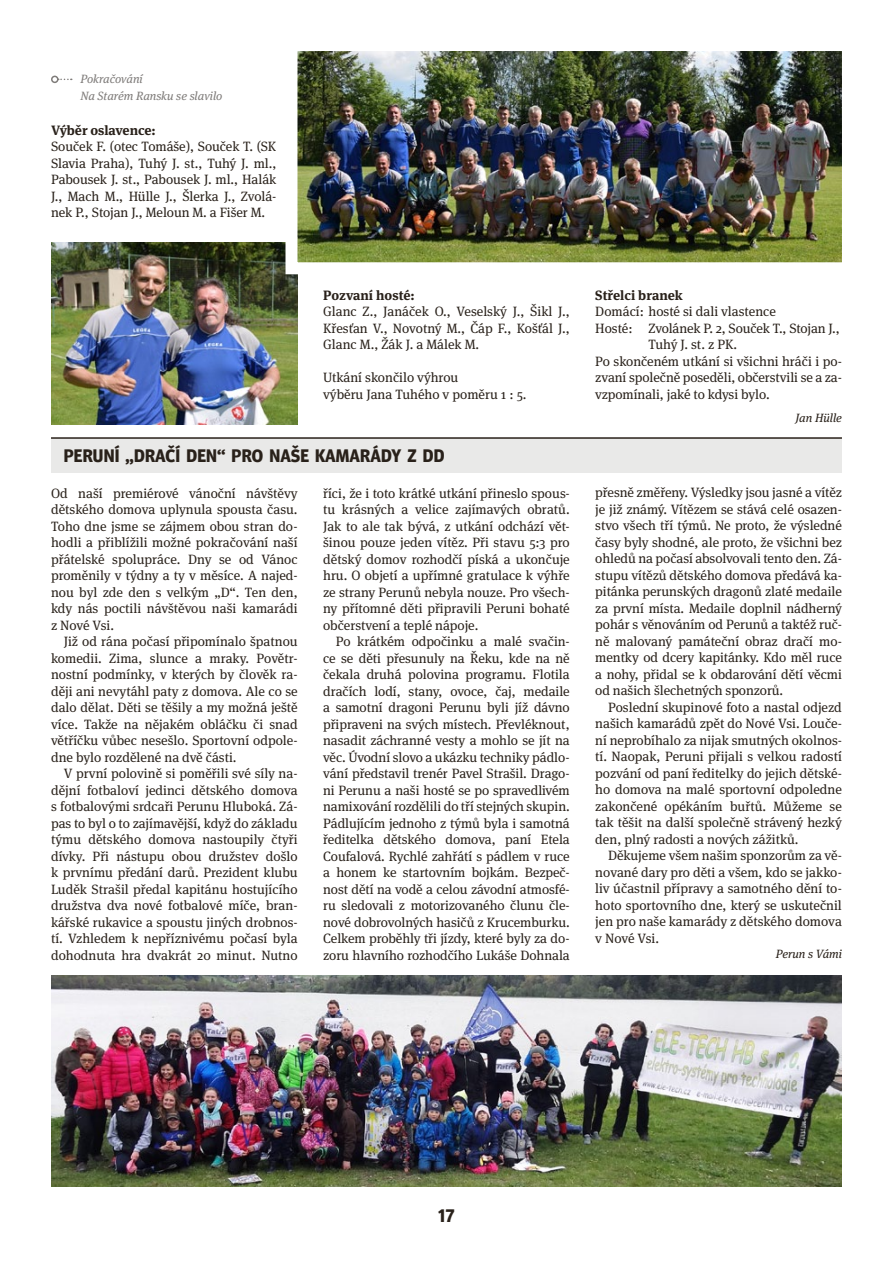
<style>
.page{position:relative;width:893px;height:1263px;background:#fff}
.page>*{position:absolute;margin:0;border:0;box-sizing:border-box;transform-origin:0 0}
.t1{font:700 18px "Meta Head Pro";letter-spacing:.01em;color:#29211a}
.t2{font:13.5px/16.5px "Meta Serif Pro";letter-spacing:-.005em;color:#29211a;text-align:justify}
.t3{font:700 13.5px "Meta Serif Pro";letter-spacing:-.005em;color:#29211a}
.t4{font:italic 12px/17.1px "Meta Serif Pro";color:#7f7c7a}
.t5{font:italic 12px "Meta Serif Pro";color:#29211a}
</style>
<div class="page">
<div style="left:51px;top:438px;width:791px;height:34px;background:#e9e9e8"></div>
<hr style="left:51px;top:437px;width:791px;height:2px;background:#29211a">
<img style="left:51px;top:976px;width:791px;height:210px">
<img style="left:51px;top:243px;width:247px;height:181px">
<img style="left:279px;top:51px;width:563px;height:229px">
<div style="left:51px;top:76px;width:8px;height:7px;border:2px solid #7f7c7a;border-radius:50%"></div>
<p class="t4" style="left:80px;top:70px;width:144px">Pokračování<br>Na Starém Ransku se slavilo</p>
<p class="t3" style="left:51px;top:119px;width:106px">Výběr oslavence:</p>
<p class="t2" style="left:51px;top:137px;width:227px">Souček F. (otec Tomáše), Souček T. (SK Slavia Praha), Tuhý J. st., Tuhý J. ml., Pabousek J. st., Pabousek J. ml., Halák J., Mach M., Hülle J., Šlerka J., Zvolá&shy;nek P., Stojan J., Meloun M. a Fišer M.</p>
<p class="t3" style="left:323px;top:284px;width:93px">Pozvaní hosté:</p>
<p class="t2" style="left:323px;top:302px;width:248px">Glanc Z., Janáček O., Veselský J., Šikl J., Křesťan V., Novotný M., Čáp F., Košťál J., Glanc M., Žák J. a Málek M.</p>
<p class="t2" style="left:323px;top:368px;width:205px">Utkání skončilo výhrou<br>výběru Jana Tuhého v poměru 1 : 5.</p>
<h1 class="t1" style="left:64px;top:442px;width:217px">PERUNÍ „DRAČÍ DEN“ PRO NAŠE</h1>
<h1 class="t1" style="left:315px;top:442px;width:23px">KAMA</h1>
<h1 class="t1" style="left:360px;top:442px;width:86px">RÁDY Z DD</h1>
<p class="t2" style="left:51px;top:484px;width:248px">Od naší premiérové vánoční návštěvy dětského domova uplynula spousta času.<br>Toho dne jsme se zájmem obou stran do&shy;hodli a přiblížili možné pokračování naší přátelské spolupráce. Dny se od Vánoc proměnily v týdny a ty v měsíce. A najed&shy;nou byl zde den s velkým „D“. Ten den, kdy nás poctili návštěvou naši kamarádi z Nové Vsi.</p>
<p class="t2" style="left:51px;top:632px;width:248px;text-indent:13px">Již od rána počasí připomínalo špatnou komedii. Zima, slunce a mraky. Povětr&shy;nostní podmínky, v kterých by člověk ra&shy;ději ani nevytáhl paty z domova. Ale co se dalo dělat. Děti se těšily a my možná ještě více. Takže na nějakém obláčku či snad větříčku vůbec nesešlo. Sportovní odpole&shy;dne bylo rozdělené na dvě části.</p>
<p class="t2" style="left:51px;top:764px;width:248px;text-indent:13px">V první polovině si poměřili své síly na&shy;dějní fotbaloví jedinci dětského domova s fotbalovými srdcaři Perunu Hluboká. Zá&shy;pas to byl o to zajímavější, když do základu týmu dětského domova nastoupily čtyři dívky. Při nástupu obou družstev došlo k prvnímu předání darů. Prezident klubu Luděk Strašil předal kapitánu hostujícího družstva dva nové fotbalové míče, bran&shy;kářské rukavice a spoustu jiných drobnos&shy;tí. Vzhledem k nepříznivému počasí byla dohodnuta hra dvakrát 20 minut. Nutno</p>
<p class="t2" style="left:323px;top:484px;width:248px">říci, že i toto krátké utkání přineslo spous&shy;tu krásných a velice zajímavých obratů.<br>Jak to ale tak bývá, z utkání odchází vět&shy;šinou pouze jeden vítěz. Při stavu 5:3 pro dětský domov rozhodčí píská a ukončuje hru. O objetí a upřímné gratulace k výhře ze strany Perunů nebyla nouze. Pro všech&shy;ny přítomné děti připravili Peruni bohaté občerstvení a teplé nápoje.</p>
<p class="t2" style="left:323px;top:632px;width:248px;text-indent:13px">Po krátkém odpočinku a malé svačin&shy;ce se děti přesunuly na Řeku, kde na ně čekala druhá polovina programu. Flotila dračích lodí, stany, ovoce, čaj, medaile a samotní dragoni Perunu byli jíž dávno připraveni na svých místech. Převléknout, nasadit záchranné vesty a mohlo se jít na věc. Úvodní slovo a ukázku techniky pádlo&shy;vání představil trenér Pavel Strašil. Drago&shy;ni Perunu a naši hosté se po spravedlivém namixování rozdělili do tří stejných skupin.<br>Pádlujícím jednoho z týmů byla i samotná ředitelka dětského domova, paní Etela Coufalová. Rychlé zahřátí s pádlem v ruce a honem ke startovním bojkám. Bezpeč&shy;nost dětí na vodě a celou závodní atmosfé&shy;ru sledovali z motorizovaného člunu čle&shy;nové dobrovolných hasičů z Krucemburku.<br>Celkem proběhly tři jízdy, které byly za do&shy;zoru hlavního rozhodčího Lukáše Dohnala</p>
<p class="t3" style="left:595px;top:284px;width:89px">Střelci branek</p>
<p class="t2" style="left:595px;top:302px;width:182px">Domácí: hosté si dali vlastence</p>
<p class="t2" style="left:595px;top:319px;width:246px">Hosté: Zvolánek P. 2, Souček T., Stojan J.,</p>
<p class="t2" style="left:648px;top:335px;width:90px">Tuhý J. st. z PK.</p>
<p class="t2" style="left:595px;top:352px;width:248px">Po skončeném utkání si všichni hráči i po-</p>
<p class="t2" style="left:595px;top:368px;width:248px">zvaní společně poseděli, občerstvili se a za-</p>
<p class="t2" style="left:595px;top:385px;width:176px">vzpomínali, jaké to kdysi bylo.</p>
<p class="t5" style="left:796px;top:409px;width:48px">Jan Hülle</p>
<p class="t2" style="left:595px;top:484px;width:248px">přesně změřeny. Výsledky jsou jasné a vítěz je již známý. Vítězem se stává celé osazen&shy;stvo všech tří týmů. Ne proto, že výsledné časy byly shodné, ale proto, že všichni bez ohledů na počasí absolvovali tento den. Zá&shy;stupu vítězů dětského domova předává ka&shy;pitánka perunských dragonů zlaté medaile za první místa. Medaile doplnil nádherný pohár s věnováním od Perunů a taktéž ruč&shy;ně malovaný památeční obraz dračí mo&shy;mentky od dcery kapitánky. Kdo měl ruce a nohy, přidal se k obdarování dětí věcmi od našich šlechetných sponzorů.</p>
<p class="t2" style="left:595px;top:698px;width:248px;text-indent:13px">Poslední skupinové foto a nastal odjezd našich kamarádů zpět do Nové Vsi. Louče&shy;ní neprobíhalo za nijak smutných okolnos&shy;tí. Naopak, Peruni přijali s velkou radostí pozvání od paní ředitelky do jejich dětské&shy;ho domova na malé sportovní odpoledne zakončené opékáním buřtů. Můžeme se tak těšit na další společně strávený hezký den, plný radosti a nových zážitků.</p>
<p class="t2" style="left:595px;top:847px;width:248px;text-indent:13px">Děkujeme všem našim sponzorům za vě&shy;nované dary pro děti a všem, kdo se jakko&shy;liv účastnil přípravy a samotného dění to&shy;hoto sportovního dne, který se uskutečnil jen pro naše kamarády z dětského domova v Nové Vsi.</p>
<p class="t5" style="left:776px;top:945px;width:68px">Perun s Vámi</p>
<h1 class="t1" style="left:438px;top:1201px;width:18px">17</h1>
</div>
